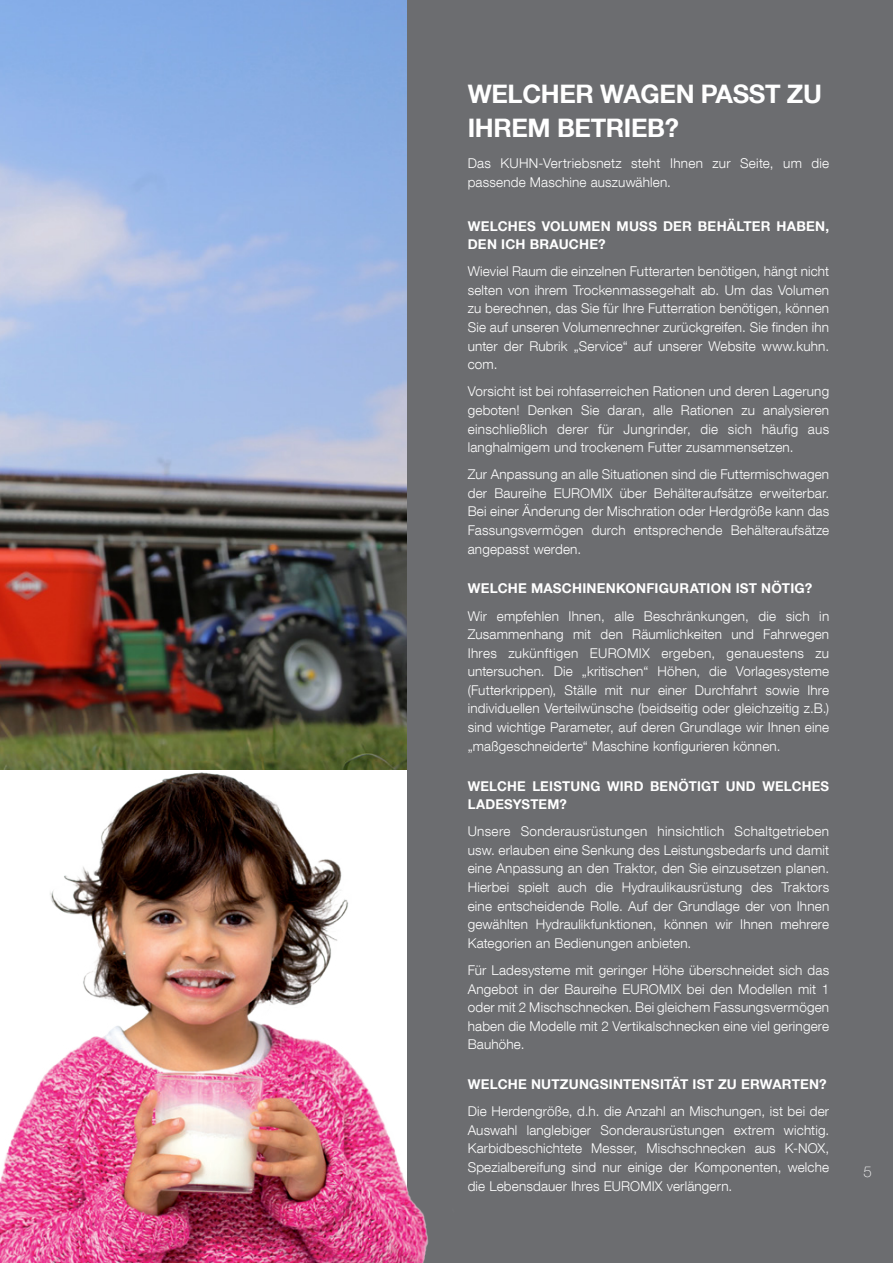
<style>
.page{position:relative;width:893px;height:1263px;background:#fff}
.page>*{position:absolute;margin:0;border:0;box-sizing:border-box;transform-origin:0 0}
.t1{font:700 25.5px/33.6px "Helvetica Neue LT Com";letter-spacing:-.015em;color:#fff}
.t2{font:100 15px "Helvetica Neue LT Com";color:#fff}
.t3{font:300 13.5px/18.6px "Helvetica Neue LT Com";letter-spacing:.01em;color:#fff;text-align:justify}
.t4{font:700 13.5px/18.6px "Helvetica Neue LT Com";letter-spacing:.015em;color:#fff}
</style>
<div class="page">
<img style="left:0;top:0;width:408px;height:729px">
<div style="left:408px;top:0;width:485px;height:1263px;background:#6c6d70"></div>
<img style="left:0;top:729px;width:429px;height:534px">
<h1 class="t1" style="left:468px;top:77px;width:356px">WELCHER WAGEN PASST ZU<br>IHREM BETRIEB?</h1>
<p class="t3" style="left:468px;top:154px;width:363px">Das KUHN-Vertriebsnetz steht Ihnen zur Seite, um die passende Maschine auszuwählen.</p>
<p class="t4" style="left:468px;top:216px;width:363px">WELCHES VOLUMEN MUSS DER BEHÄLTER HABEN,<br>DEN ICH BRAUCHE?</p>
<p class="t3" style="left:468px;top:262px;width:363px">Wieviel Raum die einzelnen Futterarten benötigen, hängt nicht selten von ihrem Trockenmassegehalt ab. Um das Volumen zu berechnen, das Sie für Ihre Futterration benötigen, können Sie auf unseren Volumenrechner zurückgreifen. Sie finden ihn unter der Rubrik „Service“ auf unserer Website www.kuhn. com.</p>
<p class="t3" style="left:468px;top:382px;width:363px">Vorsicht ist bei rohfaserreichen Rationen und deren Lagerung geboten! Denken Sie daran, alle Rationen zu analysieren einschließlich derer für Jungrinder, die sich häufig aus langhalmigem und trockenem Futter zusammensetzen.</p>
<p class="t3" style="left:468px;top:465px;width:363px">Zur Anpassung an alle Situationen sind die Futtermischwagen der Baureihe EUROMIX über Behälteraufsätze erweiterbar.<br>Bei einer Änderung der Mischration oder Herdgröße kann das Fassungsvermögen durch entsprechende Behälteraufsätze angepasst werden.</p>
<p class="t4" style="left:468px;top:579px;width:346px">WELCHE MASCHINENKONFIGURATION IST NÖTIG?</p>
<p class="t3" style="left:468px;top:606px;width:363px">Wir empfehlen Ihnen, alle Beschränkungen, die sich in Zusammenhang mit den Räumlichkeiten und Fahrwegen Ihres zukünftigen EUROMIX ergeben, genauestens zu untersuchen. Die „kritischen“ Höhen, die Vorlagesysteme (Futterkrippen), Ställe mit nur einer Durchfahrt sowie Ihre individuellen Verteilwünsche (beidseitig oder gleichzeitig z.B.) sind wichtige Parameter, auf deren Grundlage wir Ihnen eine „maßgeschneiderte“ Maschine konfigurieren können.</p>
<p class="t4" style="left:468px;top:776px;width:363px">WELCHE LEISTUNG WIRD BENÖTIGT UND WELCHES<br>LADESYSTEM?</p>
<p class="t3" style="left:468px;top:822px;width:363px">Unsere Sonderausrüstungen hinsichtlich Schaltgetrieben usw. erlauben eine Senkung des Leistungsbedarfs und damit eine Anpassung an den Traktor, den Sie einzusetzen planen.<br>Hierbei spielt auch die Hydraulikausrüstung des Traktors eine entscheidende Rolle. Auf der Grundlage der von Ihnen gewählten Hydraulikfunktionen, können wir Ihnen mehrere Kategorien an Bedienungen anbieten.</p>
<p class="t3" style="left:468px;top:960px;width:363px">Für Ladesysteme mit geringer Höhe überschneidet sich das Angebot in der Baureihe EUROMIX bei den Modellen mit 1 oder mit 2 Mischschnecken. Bei gleichem Fassungsvermögen haben die Modelle mit 2 Vertikalschnecken eine viel geringere Bauhöhe.</p>
<p class="t4" style="left:468px;top:1075px;width:361px">WELCHE NUTZUNGSINTENSITÄT IST ZU ERWARTEN?</p>
<p class="t3" style="left:468px;top:1102px;width:363px">Die Herdengröße, d.h. die Anzahl an Mischungen, ist bei der Auswahl langlebiger Sonderausrüstungen extrem wichtig.<br>Karbidbeschichtete Messer, Mischschnecken aus K-NOX, Spezialbereifung sind nur einige der Komponenten, welche die Lebensdauer Ihres EUROMIX verlängern.</p>
<p class="t2" style="left:863px;top:1163px;width:10px">5</p>
</div>
